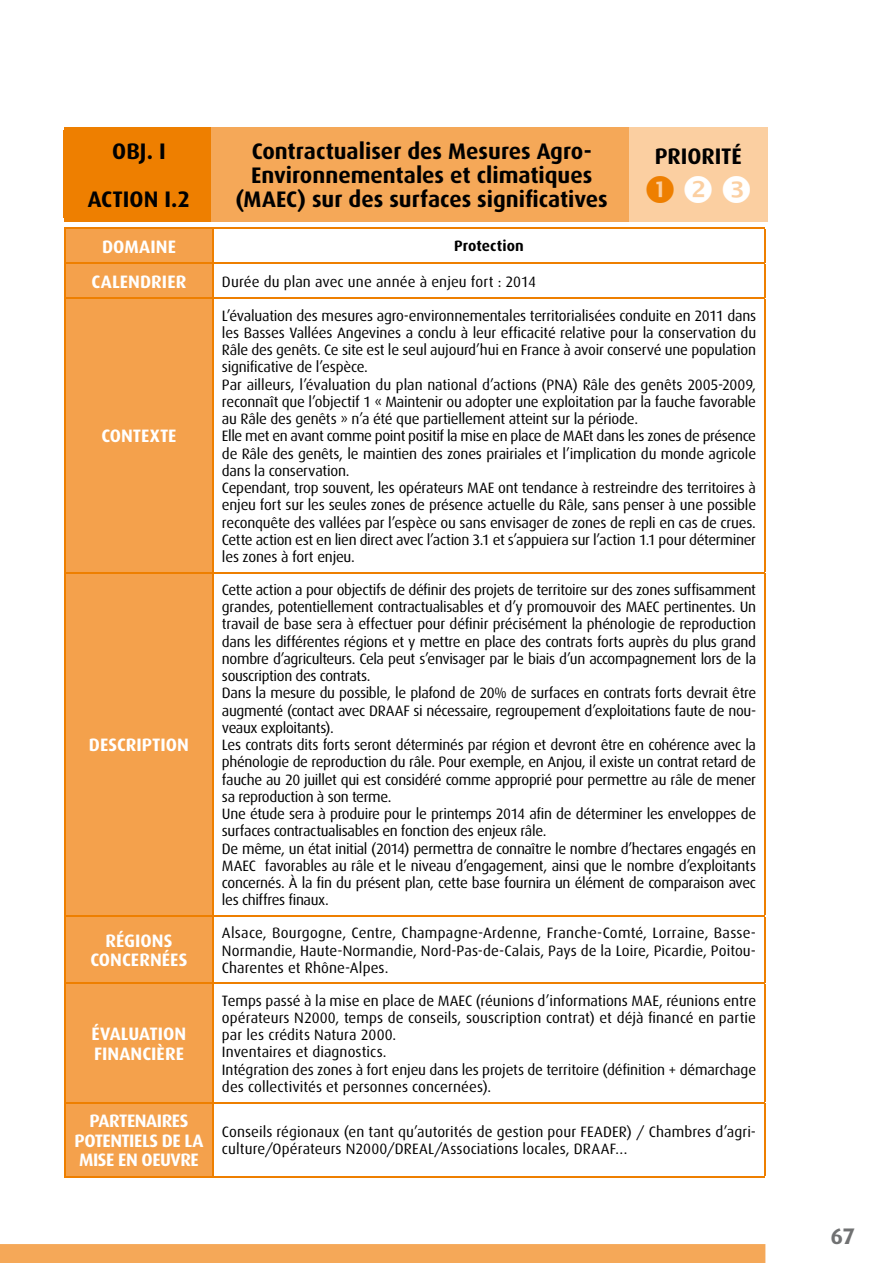
<style>
.page{position:relative;width:893px;height:1263px;background:#fff}
.page>*{position:absolute;margin:0;border:0;box-sizing:border-box;transform-origin:0 0}
.t1{font:700 22.5px/24px "Dax";color:#000;text-align:center}
.t2{font:700 22.5px "Dax";color:#707172}
.t3{font:700 18px/19.5px "Dax";color:#fff;text-align:center}
.t4{font:700 18px/19.5px "Dax";letter-spacing:-.025em;color:#fff;text-align:center}
.t5{font:15px/17.2px "Dax";letter-spacing:-.02em;color:#000}
.t6{font:15px/17.2px "Dax";color:#000}
.t7{font:15px/17.2px "Dax";letter-spacing:.005em;color:#000}
.t8{font:15px "Dax";letter-spacing:.01em;color:#000}
.t9{font:700 15px "Dax";letter-spacing:.005em;color:#000}
</style>
<div class="page">
<div style="left:0;top:1244px;width:765px;height:19px;background:#f5a858"></div>
<div style="left:65px;top:129px;width:148px;height:91px;background:#ee7f00"></div>
<div style="left:213px;top:129px;width:418px;height:91px;background:#f5a858"></div>
<div style="left:631px;top:129px;width:135px;height:91px;background:#fbcfa1"></div>
<hr style="left:64px;top:128px;width:147px;height:3px;background:#ee7f00">
<hr style="left:64px;top:131px;width:3px;height:87px;background:#ee7f00">
<hr style="left:64px;top:218px;width:147px;height:3px;background:#ee7f00">
<hr style="left:211px;top:128px;width:418px;height:3px;background:#f5a858">
<hr style="left:211px;top:131px;width:3px;height:87px;background:#f5a858">
<hr style="left:211px;top:218px;width:418px;height:3px;background:#f5a858">
<hr style="left:629px;top:128px;width:138px;height:3px;background:#fbcfa1">
<hr style="left:629px;top:131px;width:3px;height:87px;background:#fbcfa1">
<hr style="left:764px;top:131px;width:3px;height:87px;background:#fbcfa1">
<hr style="left:629px;top:218px;width:138px;height:3px;background:#fbcfa1">
<div style="left:65px;top:229px;width:148px;height:947px;background:#f4a14c"></div>
<hr style="left:64px;top:227px;width:149px;height:2px;background:#ee7f00">
<hr style="left:64px;top:229px;width:1px;height:33px;background:#ee7f00">
<hr style="left:213px;top:227px;width:552px;height:2px;background:#ee7f00">
<hr style="left:213px;top:229px;width:1px;height:33px;background:#ee7f00">
<hr style="left:764px;top:229px;width:1px;height:33px;background:#ee7f00">
<hr style="left:64px;top:262px;width:149px;height:2px;background:#ee7f00">
<hr style="left:64px;top:264px;width:1px;height:34px;background:#ee7f00">
<hr style="left:213px;top:262px;width:552px;height:2px;background:#ee7f00">
<hr style="left:213px;top:264px;width:1px;height:34px;background:#ee7f00">
<hr style="left:764px;top:264px;width:1px;height:34px;background:#ee7f00">
<hr style="left:64px;top:298px;width:149px;height:1px;background:#ee7f00">
<hr style="left:64px;top:299px;width:1px;height:273px;background:#ee7f00">
<hr style="left:213px;top:298px;width:552px;height:1px;background:#ee7f00">
<hr style="left:213px;top:299px;width:1px;height:273px;background:#ee7f00">
<hr style="left:764px;top:299px;width:1px;height:273px;background:#ee7f00">
<hr style="left:64px;top:572px;width:149px;height:1px;background:#ee7f00">
<hr style="left:64px;top:573px;width:1px;height:342px;background:#ee7f00">
<hr style="left:213px;top:572px;width:552px;height:1px;background:#ee7f00">
<hr style="left:213px;top:573px;width:1px;height:342px;background:#ee7f00">
<hr style="left:764px;top:573px;width:1px;height:342px;background:#ee7f00">
<hr style="left:64px;top:915px;width:149px;height:2px;background:#ee7f00">
<hr style="left:64px;top:917px;width:1px;height:66px;background:#ee7f00">
<hr style="left:213px;top:915px;width:552px;height:2px;background:#ee7f00">
<hr style="left:213px;top:917px;width:1px;height:66px;background:#ee7f00">
<hr style="left:764px;top:917px;width:1px;height:66px;background:#ee7f00">
<hr style="left:64px;top:983px;width:149px;height:1px;background:#ee7f00">
<hr style="left:64px;top:984px;width:1px;height:118px;background:#ee7f00">
<hr style="left:213px;top:983px;width:552px;height:1px;background:#ee7f00">
<hr style="left:213px;top:984px;width:1px;height:118px;background:#ee7f00">
<hr style="left:764px;top:984px;width:1px;height:118px;background:#ee7f00">
<hr style="left:64px;top:1102px;width:149px;height:1px;background:#ee7f00">
<hr style="left:64px;top:1103px;width:1px;height:73px;background:#ee7f00">
<hr style="left:213px;top:1102px;width:552px;height:1px;background:#ee7f00">
<hr style="left:213px;top:1103px;width:1px;height:73px;background:#ee7f00">
<hr style="left:764px;top:1103px;width:1px;height:73px;background:#ee7f00">
<hr style="left:64px;top:1176px;width:149px;height:1px;background:#ee7f00">
<hr style="left:213px;top:1176px;width:552px;height:1px;background:#ee7f00">
<h1 class="t1" style="left:88px;top:127px;width:104px;line-height:48px">OBJ. I<br>ACTION I.2</h1>
<h1 class="t1" style="left:236px;top:139px;width:374px">Contractualiser des Mesures Agro-<br>Environnementales et climatiques (MAEC) sur des surfaces significatives</h1>
<h1 class="t1" style="left:655px;top:144px;width:89px">PRIORITÉ</h1>
<p class="t3" style="left:102px;top:237px;width:75px">DOMAINE</p>
<p class="t9" style="left:454px;top:238px;width:71px">Protection</p>
<p class="t3" style="left:92px;top:272px;width:96px">CALENDRIER</p>
<p class="t8" style="left:222px;top:273px;width:316px">Durée du plan avec une année à enjeu fort : 2014</p>
<p class="t3" style="left:101px;top:426px;width:77px">CONTEXTE</p>
<p class="t3" style="left:89px;top:735px;width:102px">DESCRIPTION</p>
<p class="t5" style="left:222px;top:307px;width:536px">L’évaluation des mesures agro-environnementales territorialisées conduite en 2011 dans les Basses Vallées Angevines a conclu à leur efficacité relative pour la conservation du Râle des genêts. Ce site est le seul aujourd’hui en France à avoir conservé une population significative de l’espèce.<br>Par ailleurs, l’évaluation du plan national d’actions (PNA) Râle des genêts 2005-2009, reconnaît que l’objectif 1 « Maintenir ou adopter une exploitation par la fauche favorable au Râle des genêts » n’a été que partiellement atteint sur la période.<br>Elle met en avant comme point positif la mise en place de MAEt dans les zones de présence de Râle des genêts, le maintien des zones prairiales et l’implication du monde agricole dans la conservation.<br>Cependant, trop souvent, les opérateurs MAE ont tendance à restreindre des territoires à enjeu fort sur les seules zones de présence actuelle du Râle, sans penser à une possible reconquête des vallées par l’espèce ou sans envisager de zones de repli en cas de crues.<br>Cette action est en lien direct avec l’action 3.1 et s’appuiera sur l’action 1.1 pour déterminer les zones à fort enjeu.</p>
<p class="t5" style="left:222px;top:581px;width:536px">Cette action a pour objectifs de définir des projets de territoire sur des zones suffisamment grandes, potentiellement contractualisables et d’y promouvoir des MAEC pertinentes. Un travail de base sera à effectuer pour définir précisément la phénologie de reproduction dans les différentes régions et y mettre en place des contrats forts auprès du plus grand nombre d’agriculteurs. Cela peut s’envisager par le biais d’un accompagnement lors de la souscription des contrats.<br>Dans la mesure du possible, le plafond de 20% de surfaces en contrats forts devrait être augmenté (contact avec DRAAF si nécessaire, regroupement d’exploitations faute de nou&shy;veaux exploitants).<br>Les contrats dits forts seront déterminés par région et devront être en cohérence avec la phénologie de reproduction du râle. Pour exemple, en Anjou, il existe un contrat retard de fauche au 20 juillet qui est considéré comme approprié pour permettre au râle de mener sa reproduction à son terme.<br>Une étude sera à produire pour le printemps 2014 afin de déterminer les enveloppes de surfaces contractualisables en fonction des enjeux râle.<br>De même, un état initial (2014) permettra de connaître le nombre d’hectares engagés en MAEC favorables au râle et le niveau d’engagement, ainsi que le nombre d’exploitants concernés. À la fin du présent plan, cette base fournira un élément de comparaison avec les chiffres finaux.</p>
<p class="t3" style="left:91px;top:931px;width:98px">RÉGIONS<br>CONCERNÉES</p>
<p class="t5" style="left:222px;top:925px;width:536px;text-align:justify">Alsace, Bourgogne, Centre, Champagne-Ardenne, Franche-Comté, Lorraine, Basse-Normandie, Haute-Normandie, Nord-Pas-de-Calais, Pays de la Loire, Picardie, Poitou-Charentes et Rhône-Alpes.</p>
<p class="t3" style="left:92px;top:1024px;width:96px;text-align:left">ÉVALUATION<br>FINANCIÈRE</p>
<p class="t6" style="left:222px;top:992px;width:536px">temps passé à la mise en place de MAEC (réunions d’informations MAE, réunions entre opérateurs N2000, temps de conseils, souscription contrat) et déjà financé en partie par les crédits Natura 2000.<br>Inventaires et diagnostics.<br>Intégration des zones à fort enjeu dans les projets de territoire (définition + démarchage des collectivités et personnes concernées).</p>
<p class="t4" style="left:75px;top:1111px;width:130px">PARTENAIRES<br>POTENTIELS DE LA<br>MISE EN OEUVRE</p>
<p class="t7" style="left:222px;top:1123px;width:536px">Conseils régionaux (en tant qu’autorités de gestion pour FEADER) / Chambres d’agri&shy;culture/Opérateurs N2000/DREAL/Associations locales, DRAAF…</p>
<h1 class="t2" style="left:831px;top:1223px;width:26px">67</h1>
</div>
